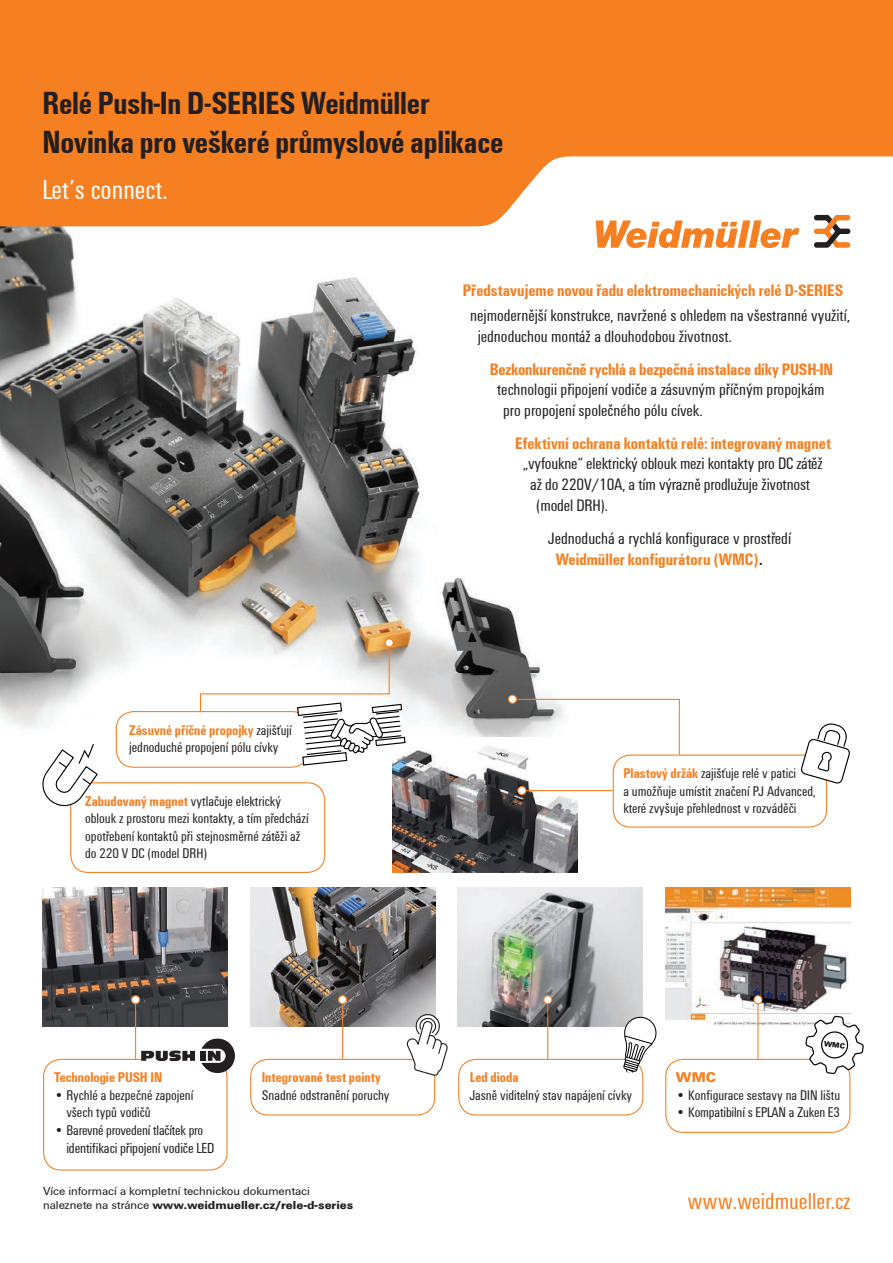
<style>
.page{position:relative;width:893px;height:1263px;background:#fff}
.page>*{position:absolute;margin:0;border:0;box-sizing:border-box;transform-origin:0 0}
.t1{font:700 33px/39px "Weidmueller Condensed";letter-spacing:-.005em;color:#231f20}
.t2{font:28.5px "Weidmueller Condensed";color:#fff}
.t3{font:24px "Weidmueller Condensed";color:#f57f21}
.t4{font:17.1px/20.5px "Weidmueller Condensed";color:#231f20}
.t5{font:700 17.1px "Weidmueller Condensed";color:#f57f21}
.t6{font:15px "Weidmueller Condensed";letter-spacing:-.01em;color:#231f20}
.t7{font:14.55px/17.4px "Weidmueller Condensed";color:#231f20}
.t8{font:700 14.55px "Weidmueller Condensed";color:#f57f21}
.t9{font:700 14.55px "Weidmueller";color:#f57f21}
.t10{font:12px/14.4px "Weidmueller";color:#231f20}
.s1{font-weight:700;color:#f57f21}
.s2{font-weight:700}
</style>
<div class="page">
<img style="left:0;top:226px;width:616px;height:581px">
<img style="left:392px;top:738px;width:185px;height:134px">
<img style="left:42px;top:887px;width:185px;height:139px">
<svg style="left:0;top:0;width:893px;height:226px;background:#f68e3b"></svg>
<svg style="left:596px;top:220px;width:203px;height:28px"></svg>
<svg style="left:814px;top:215px;width:36px;height:33px"></svg>
<div style="left:70px;top:782px;width:255px;height:91px;border:1px solid #f57f21;border-radius:17px"></div>
<div style="left:613px;top:754px;width:214px;height:74px;border:1px solid #f57f21;border-radius:17px"></div>
<div style="left:116px;top:711px;width:194px;height:57px;border:1px solid #f57f21;border-radius:17px"></div>
<svg style="left:511px;top:698px;width:169px;height:58px"></svg>
<div style="left:508px;top:695px;width:8px;height:8px;background:#fff;border-radius:50%"></div>
<div style="left:508px;top:695px;width:9px;height:9px;border:1px solid #f57f21;border-radius:50%"></div>
<hr style="left:522px;top:790px;width:91px;height:1px;background:#f57f21">
<div style="left:518px;top:786px;width:8px;height:9px;background:#fff;border-radius:50%"></div>
<div style="left:517px;top:786px;width:9px;height:9px;border:1px solid #f57f21;border-radius:50%"></div>
<hr style="left:135px;top:1002px;width:1px;height:58px;background:#f57f21">
<div style="left:132px;top:996px;width:8px;height:8px;background:#fff;border-radius:50%"></div>
<div style="left:131px;top:995px;width:9px;height:9px;border:1px solid #f57f21;border-radius:50%"></div>
<img style="left:250px;top:887px;width:185px;height:139px">
<hr style="left:342px;top:1002px;width:1px;height:58px;background:#f57f21">
<div style="left:339px;top:996px;width:8px;height:8px;background:#fff;border-radius:50%"></div>
<div style="left:338px;top:995px;width:9px;height:9px;border:1px solid #f57f21;border-radius:50%"></div>
<img style="left:458px;top:887px;width:185px;height:140px">
<hr style="left:547px;top:1002px;width:1px;height:58px;background:#f57f21">
<div style="left:544px;top:996px;width:8px;height:8px;background:#fff;border-radius:50%"></div>
<div style="left:543px;top:995px;width:9px;height:9px;border:1px solid #f57f21;border-radius:50%"></div>
<img style="left:665px;top:887px;width:185px;height:139px">
<hr style="left:757px;top:1002px;width:1px;height:58px;background:#f57f21">
<div style="left:754px;top:996px;width:8px;height:8px;background:#fff;border-radius:50%"></div>
<div style="left:753px;top:995px;width:9px;height:9px;border:1px solid #f57f21;border-radius:50%"></div>
<div style="left:43px;top:1059px;width:185px;height:111px;border:1px solid #f57f21;border-radius:17px"></div>
<div style="left:250px;top:1059px;width:185px;height:56px;border:1px solid #f57f21;border-radius:17px"></div>
<div style="left:458px;top:1059px;width:185px;height:56px;border:1px solid #f57f21;border-radius:17px"></div>
<div style="left:665px;top:1059px;width:185px;height:74px;border:1px solid #f57f21;border-radius:17px"></div>
<svg style="left:40px;top:743px;width:59px;height:65px"></svg>
<svg style="left:801px;top:723px;width:49px;height:60px"></svg>
<svg style="left:623px;top:1016px;width:34px;height:57px"></svg>
<svg style="left:406px;top:1013px;width:42px;height:68px"></svg>
<svg style="left:199px;top:642px;width:207px;height:124px"></svg>
<div style="left:141px;top:1057px;width:82px;height:6px;background:#fff"></div>
<svg style="left:141px;top:1050px;width:54px;height:11px"></svg>
<svg style="left:201px;top:1038px;width:34px;height:35px"></svg>
<div style="left:385px;top:639px;width:8px;height:8px;background:#fff;border-radius:50%"></div>
<div style="left:385px;top:638px;width:9px;height:9px;border:1px solid #f57f21;border-radius:50%"></div>
<svg style="left:805px;top:1016px;width:59px;height:58px"></svg>
<h1 class="t1" style="left:43px;top:82px;width:462px">Relé Push-In D-SERIES Weidmüller<br>Novinka pro veškeré průmyslové aplikace</h1>
<h2 class="t2" style="left:43px;top:171px;width:127px">Let’s connect.</h2>
<p class="t7" style="left:129px;top:721px;width:164px"><span class="s1">Zásuvné příčné propojky</span> zajišťují jednoduché propojení pólu cívky</p>
<p class="t7" style="left:85px;top:792px;width:225px"><span class="s1">Zabudovaný magnet</span> vytlačuje elektrický oblouk z prostoru mezi kontakty, a tím předchází opotřebení kontaktů při stejnosměrné zátěži až do 220 V DC (model DRH)</p>
<p class="t5" style="left:463px;top:278px;width:382px">Představujeme novou řadu elektromechanických relé D-SERIES</p>
<p class="t4" style="left:478px;top:304px;width:374px;text-indent:-7px">nejmodernější konstrukce, navržené s ohledem na všestranné využití, jednoduchou montáž a dlouhodobou životnost.</p>
<p class="t5" style="left:490px;top:357px;width:345px">Bezkonkurenčně rychlá a bezpečná instalace díky PUSH-IN</p>
<p class="t4" style="left:503px;top:379px;width:323px;text-indent:-6px">technologii připojení vodiče a zásuvným příčným propojkám pro propojení společného pólu cívek.</p>
<p class="t5" style="left:515px;top:431px;width:317px">Efektivní ochrana kontaktů relé: integrovaný magnet</p>
<p class="t4" style="left:523px;top:453px;width:302px">„vyfoukne“ elektrický oblouk mezi kontakty pro DC zátěž</p>
<p class="t4" style="left:530px;top:473px;width:281px">až do 220V/10A, a tím výrazně prodlužuje životnost</p>
<p class="t4" style="left:536px;top:494px;width:73px">(model DRH).</p>
<p class="t4" style="left:556px;top:526px;width:237px;line-height:21.9px;text-indent:-7px">Jednoduchá a rychlá konfigurace v prostředí<br><span class="s1">Weidmüller konfigurátoru (WMC)</span><span class="s2">.</span></p>
<p class="t7" style="left:623px;top:764px;width:194px"><span class="s1">Plastový držák</span> zajišťuje relé v patici<br>a umožňuje umístit značení PJ Advanced, které zvyšuje přehlednost v rozváděči</p>
<p class="t8" style="left:54px;top:1067px;width:110px">Technologie PUSH IN</p>
<p class="t7" style="left:66px;top:1086px;width:129px;text-indent:-12px">• Rychlé a bezpečné zapojení všech typů vodičů</p>
<p class="t7" style="left:54px;top:1120px;width:151px">• Barevné provedení tlačítek pro</p>
<p class="t6" style="left:66px;top:1138px;width:150px">identifikaci připojení vodiče LED</p>
<p class="t8" style="left:262px;top:1067px;width:121px">Integrované test pointy</p>
<p class="t7" style="left:262px;top:1086px;width:129px">Snadné odstranění poruchy</p>
<p class="t8" style="left:470px;top:1067px;width:50px">Led dioda</p>
<p class="t7" style="left:470px;top:1086px;width:164px">Jasně viditelný stav napájení cívky</p>
<p class="t9" style="left:676px;top:1067px;width:42px">WMC</p>
<p class="t7" style="left:676px;top:1086px;width:166px">• Konfigurace sestavy na DIN lištu</p>
<p class="t7" style="left:676px;top:1103px;width:166px">• Kompatibilní s EPLAN a Zuken E3</p>
<p class="t10" style="left:43px;top:1183px;width:312px">Více informací a kompletní technickou dokumentaci naleznete na stránce <span class="s2">www.weidmueller.cz/rele-d-series</span></p>
<h3 class="t3" style="left:688px;top:1185px;width:164px">www.weidmueller.cz</h3>
</div>
